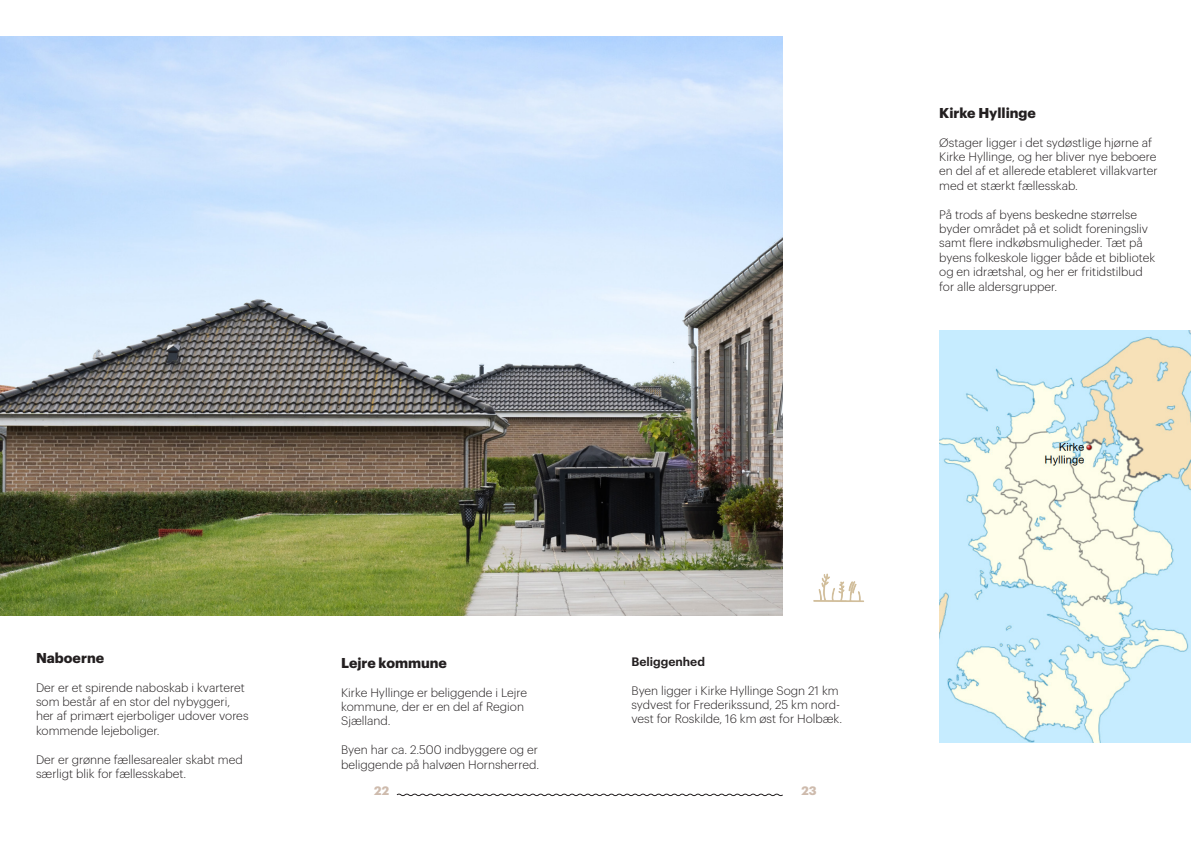
<style>
.page{position:relative;width:1191px;height:842px;background:#fff}
.page>*{position:absolute;margin:0;border:0;box-sizing:border-box;transform-origin:0 0}
.t1{font:700 14px "Graphik";color:#231f20}
.t2{font:300 12px/14.4px "Graphik";color:#231f20}
.t3{font:600 12px "Graphik";color:#231f20}
.t4{font:700 12px "Graphik";color:#cebbad}
</style>
<div class="page">
<img style="left:0;top:36px;width:782px;height:580px">
<img style="left:939px;top:330px;width:252px;height:413px">
<img style="left:782px;top:518px;width:82px;height:98px">
<svg style="left:396px;top:793px;width:387px;height:3px"></svg>
<p class="t1" style="left:939px;top:102px;width:98px">Kirke Hyllinge</p>
<p class="t2" style="left:939px;top:134px;width:220px">Østager ligger i det sydøstlige hjørne af Kirke Hyllinge, og her bliver nye beboere en del af et allerede etableret villakvarter med et stærkt fællesskab.</p>
<p class="t2" style="left:939px;top:206px;width:199px">På trods af byens beskedne størrelse</p>
<p class="t2" style="left:939px;top:220px;width:217px">byder området på et solidt foreningsliv samt flere indkøbsmuligheder. Tæt på byens folkeskole ligger både et bibliotek og en idrætshal, og her er fritidstilbud for alle aldersgrupper.</p>
<p class="t1" style="left:36px;top:647px;width:70px">Naboerne</p>
<p class="t2" style="left:36px;top:679px;width:214px">Der er et spirende naboskab i kvarteret som består af en stor del nybyggeri, her af primært ejerboliger udover vores kommende lejeboliger.</p>
<p class="t2" style="left:36px;top:751px;width:208px">Der er grønne fællesarealer skabt med særligt blik for fællesskabet.</p>
<p class="t1" style="left:341px;top:652px;width:107px">Lejre kommune</p>
<p class="t2" style="left:341px;top:684px;width:187px">Kirke Hyllinge er beliggende i Lejre</p>
<p class="t2" style="left:341px;top:698px;width:184px">kommune, der er en del af Region</p>
<p class="t2" style="left:341px;top:713px;width:51px">Sjælland.</p>
<p class="t2" style="left:341px;top:742px;width:198px">Byen har ca. 2.500 indbyggere og er</p>
<p class="t2" style="left:341px;top:756px;width:199px">beliggende på halvøen Hornsherred.</p>
<p class="t3" style="left:631px;top:652px;width:75px">Beliggenhed</p>
<p class="t2" style="left:631px;top:682px;width:212px">Byen ligger i Kirke Hyllinge Sogn 21 km sydvest for Frederikssund, 25 km nord&shy;vest for Roskilde, 16 km øst for Holbæk.</p>
<p class="t4" style="left:374px;top:781px;width:16px">22</p>
<p class="t4" style="left:801px;top:781px;width:17px">23</p>
</div>
